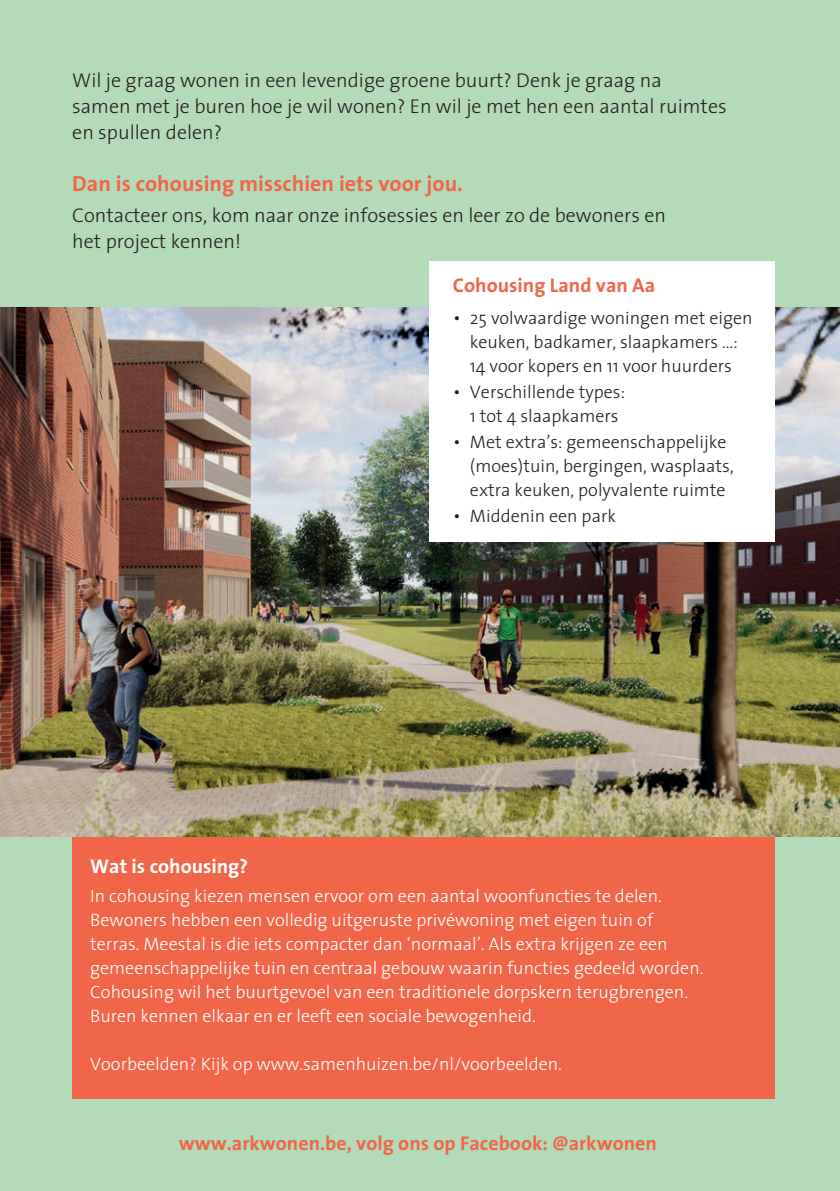
<style>
.page{position:relative;width:840px;height:1191px;background:#fff}
.page>*{position:absolute;margin:0;border:0;box-sizing:border-box;transform-origin:0 0}
.t1{font:700 22px "The Sans";color:#f16649}
.t2{font:300 20px/26px "The Sans";color:#231f20}
.t3{font:700 20px "The Sans";color:#f16649}
.t4{font:700 20px "The Sans";color:#fff}
.t5{font:300 18px/24px "The Sans";color:#fff}
.t6{font:300 18px/24px "The Sans";color:#231f20;text-align:center}
.s1{font-size:20px}
</style>
<div class="page">
<div style="left:0;top:0;width:839px;height:1191px;background:#b3dbb8"></div>
<div style="left:72px;top:835px;width:702px;height:264px;background:#f16649"></div>
<img style="left:0;top:308px;width:839px;height:529px">
<div style="left:429px;top:261px;width:345px;height:280px;background:#fff"></div>
<p class="t2" style="left:72px;top:66px;width:655px">Wil je graag wonen in een levendige groene buurt? Denk je graag na<br>samen met je buren hoe je wil wonen? En wil je met hen een aantal ruimtes en spullen delen?</p>
<p class="t1" style="left:72px;top:165px;width:392px">Dan is cohousing misschien iets voor jou.</p>
<p class="t2" style="left:72px;top:202px;width:595px">Contacteer ons, kom naar onze infosessies en leer zo de bewoners en het project kennen!</p>
<p class="t3" style="left:452px;top:269px;width:204px">Cohousing Land van Aa</p>
<p class="t6" style="left:452px;top:305px;width:301px"><span class="s1">•</span> 25 volwaardige woningen met eigen keuken, badkamer, slaapkamers …:<br>14 voor kopers en 11 voor huurders</p>
<p class="t6" style="left:452px;top:379px;width:174px"><span class="s1">•</span> Verschillende types:<br>1 tot 4 slaapkamers</p>
<p class="t6" style="left:469px;top:429px;width:265px;text-align:left;text-indent:-17px"><span class="s1">•</span> Met extra’s: gemeenschappelijke (moes)tuin, bergingen, wasplaats, extra keuken, polyvalente ruimte</p>
<p class="t6" style="left:452px;top:503px;width:164px"><span class="s1">•</span> Middenin een park</p>
<p class="t4" style="left:90px;top:849px;width:159px">Wat is cohousing?</p>
<p class="t5" style="left:90px;top:883px;width:614px">In cohousing kiezen mensen ervoor om een aantal woonfuncties te delen.<br>Bewoners hebben een volledig uitgeruste privéwoning met eigen tuin of terras. Meestal is die iets compacter dan ‘normaal’. Als extra krijgen ze een gemeenschappelijke tuin en centraal gebouw waarin functies gedeeld worden.<br>Cohousing wil het buurtgevoel van een traditionele dorpskern terugbrengen.<br>Buren kennen elkaar en er leeft een sociale bewogenheid.</p>
<p class="t5" style="left:90px;top:1051px;width:473px">Voorbeelden? Kijk op www.samenhuizen.be/nl/voorbeelden.</p>
<p class="t3" style="left:179px;top:1126px;width:479px">www.arkwonen.be, volg ons op Facebook: @arkwonen</p>
</div>
